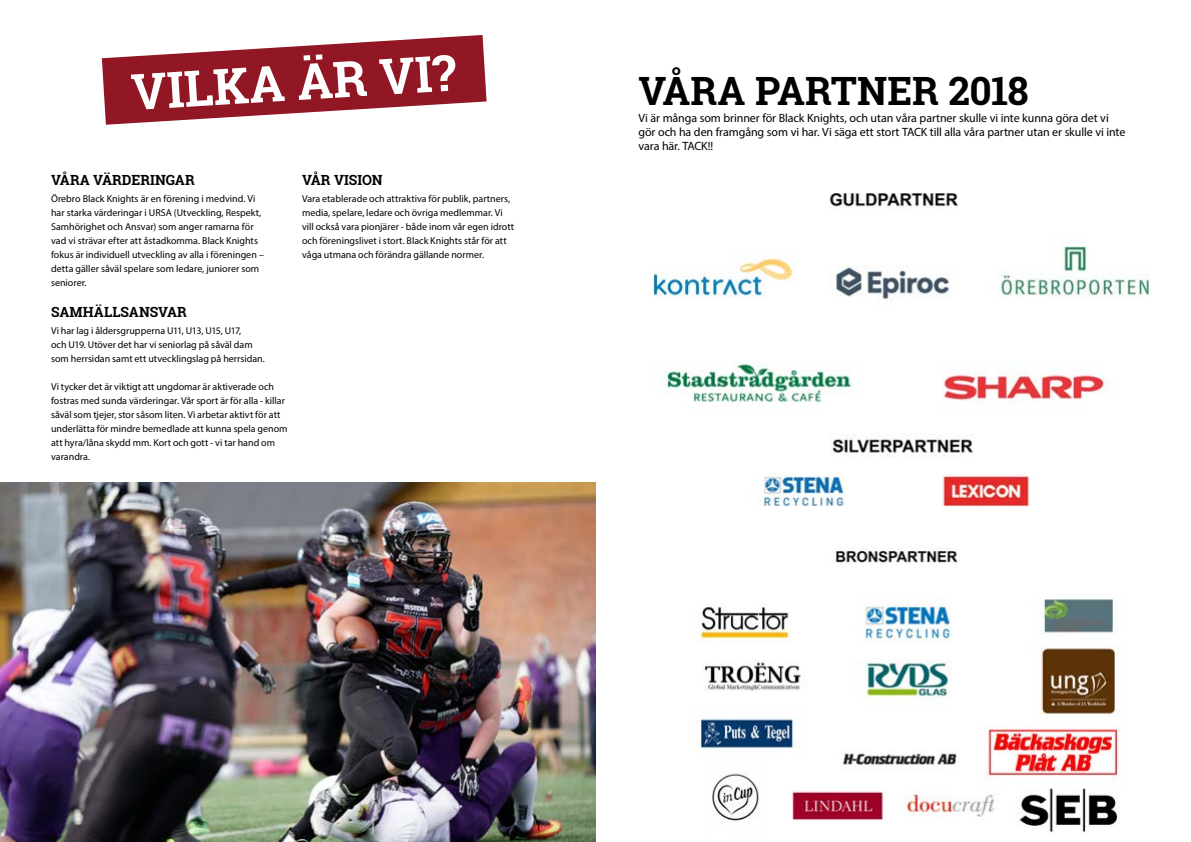
<style>
.page{position:relative;width:1191px;height:842px;background:#fff}
.page>*{position:absolute;margin:0;border:0;box-sizing:border-box;transform-origin:0 0}
.t1{font:700 50px "Roboto Slab";color:#fff}
.t2{font:700 39px "Roboto Slab";letter-spacing:-.01em;color:#000}
.t3{font:700 14px "Roboto Slab";letter-spacing:.005em;color:#000}
.t4{font:12px/14px "Myriad Pro";letter-spacing:-.01em;color:#000}
.t5{font:10px/14px "Myriad Pro";color:#000}
</style>
<div class="page">
<svg style="left:102px;top:35px;width:384px;height:90px"></svg>
<img style="left:0;top:483px;width:595px;height:359px">
<img style="left:652px;top:193px;width:498px;height:314px">
<img style="left:695px;top:548px;width:425px;height:286px">
<h1 class="t1" style="left:129px;top:57px;width:327px;rotate:-3deg">VILKA ÄR VI?</h1>
<h3 class="t3" style="left:51px;top:171px;width:145px">VÅRA VÄRDERINGAR</h3>
<p class="t5" style="left:51px;top:192px;width:214px">Örebro Black Knights är en förening i medvind. Vi har starka värderingar i URSA (Utveckling, Respekt, Samhörighet och Ansvar) som anger ramarna för vad vi strävar efter att åstadkomma. Black Knights fokus är individuell utveckling av alla i föreningen – detta gäller såväl spelare som ledare, juniorer som seniorer.</p>
<h3 class="t3" style="left:51px;top:302px;width:137px">SAMHÄLLSANSVAR</h3>
<p class="t5" style="left:51px;top:323px;width:215px">Vi har lag i åldersgrupperna U11, U13, U15, U17,<br>och U19. Utöver det har vi seniorlag på såväl dam som herrsidan samt ett utvecklingslag på herrsidan.</p>
<p class="t5" style="left:51px;top:379px;width:238px">Vi tycker det är viktigt att ungdomar är aktiverade och fostras med sunda värderingar. Vår sport är för alla - killar såväl som tjejer, stor såsom liten. Vi arbetar aktivt för att underlätta för mindre bemedlade att kunna spela genom att hyra/låna skydd mm. Kort och gott - vi tar hand om varandra.</p>
<h3 class="t3" style="left:302px;top:171px;width:82px">VÅR VISION</h3>
<p class="t5" style="left:302px;top:192px;width:214px">Vara etablerade och attraktiva för publik, partners, media, spelare, ledare och övriga medlemmar. Vi vill också vara pionjärer - både inom vår egen idrott och föreningslivet i stort. Black Knights står för att våga utmana och förändra gällande normer.</p>
<h2 class="t2" style="left:638px;top:64px;width:392px">VÅRA PARTNER 2018</h2>
<p class="t4" style="left:638px;top:111px;width:488px">Vi är många som brinner för Black Knights, och utan våra partner skulle vi inte kunna göra det vi gör och ha den framgång som vi har. Vi säga ett stort TACK till alla våra partner utan er skulle vi inte vara här. TACK!!</p>
</div>
